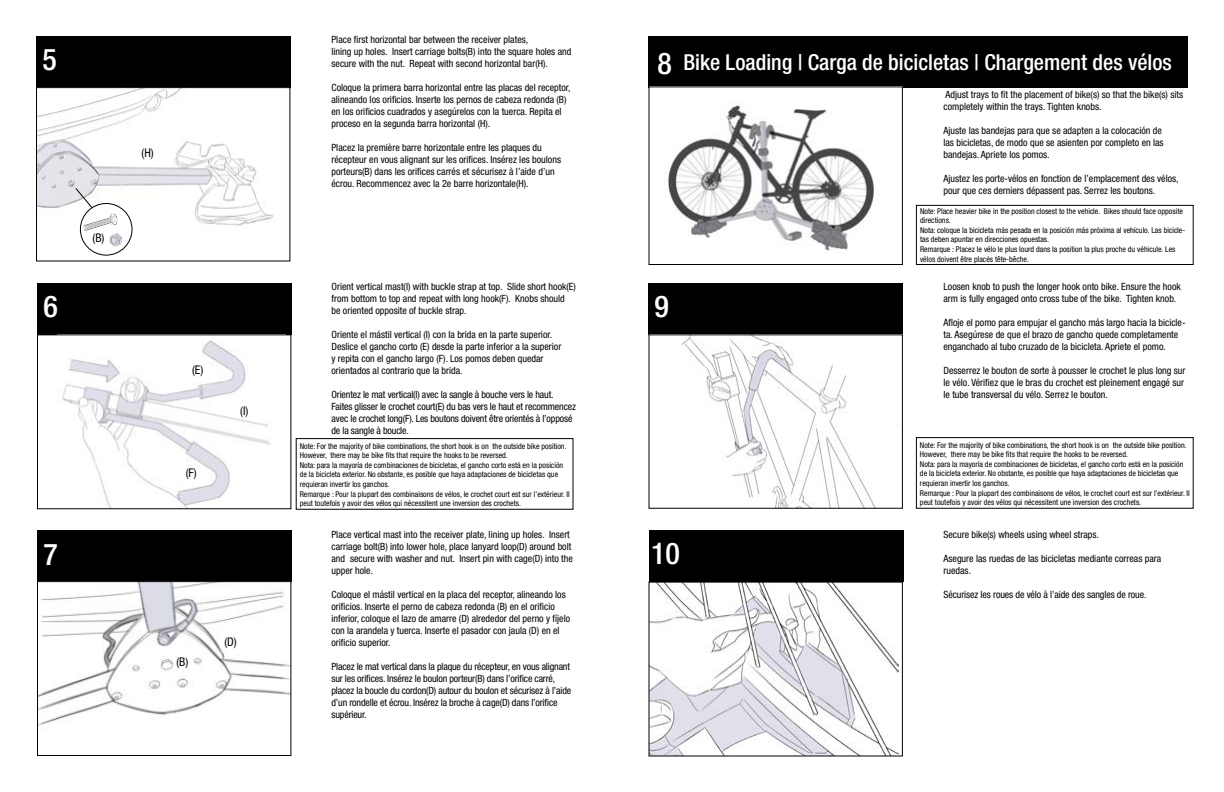
<style>
.page{position:relative;width:1224px;height:792px;background:#fff}
.page>*{position:absolute;margin:0;border:0;box-sizing:border-box;transform-origin:0 0}
.t1{font:500 condensed 30px "Helvetica Neue LT Std";color:#fff}
.t2{font:500 condensed 22px "Helvetica Neue LT Std";color:#fff}
.t3{font:condensed 12px "Helvetica Neue LT Std";color:#000}
.t4{font:condensed 10px/12px "Helvetica Neue LT Std";color:#000}
.t5{font:condensed 8px/9.6px "Helvetica Neue LT Std";color:#000}
</style>
<div class="page">
<div style="left:648px;top:36px;width:540px;height:52px;background:#000"></div>
<div style="left:36px;top:36px;width:254px;height:52px;background:#000"></div>
<div style="left:37px;top:283px;width:254px;height:52px;background:#000"></div>
<div style="left:37px;top:530px;width:254px;height:52px;background:#000"></div>
<img style="left:38px;top:89px;width:236px;height:166px">
<div style="left:36px;top:87px;width:254px;height:175px;border:1px solid #000"></div>
<img style="left:62px;top:340px;width:208px;height:167px">
<img style="left:39px;top:583px;width:250px;height:143px">
<div style="left:37px;top:581px;width:254px;height:175px;border:1px solid #000"></div>
<img style="left:668px;top:105px;width:206px;height:147px">
<div style="left:648px;top:86px;width:255px;height:179px;border:1px solid #000"></div>
<div style="left:648px;top:283px;width:254px;height:52px;background:#000"></div>
<div style="left:649px;top:530px;width:254px;height:52px;background:#000"></div>
<img style="left:681px;top:336px;width:195px;height:171px">
<img style="left:650px;top:584px;width:249px;height:170px">
<img style="left:96px;top:231px;width:40px;height:16px">
<img style="left:80px;top:212px;width:40px;height:21px">
<div style="left:80px;top:203px;width:53px;height:53px;border:1px solid #000;border-radius:50%"></div>
<svg style="left:74px;top:187px;width:20px;height:22px"></svg>
<div style="left:296px;top:438px;width:278px;height:72px;border:1px solid #000"></div>
<div style="left:916px;top:205px;width:278px;height:60px;border:1px solid #000"></div>
<div style="left:916px;top:437px;width:278px;height:72px;border:1px solid #000"></div>
<h1 class="t1" style="left:43px;top:41px;width:16px">5</h1>
<p class="t3" style="left:142px;top:146px;width:14px">(H)</p>
<p class="t4" style="left:332px;top:33px;width:241px">Place first horizontal bar between the receiver plates,<br>lining up holes. Insert carriage bolts(B) into the square holes and secure with the nut. Repeat with second horizontal bar(H).</p>
<p class="t4" style="left:332px;top:81px;width:241px">Coloque la primera barra horizontal entre las placas del receptor, alineando los orificios. Inserte los pernos de cabeza redonda (B) en los orificios cuadrados y asegúrelos con la tuerca. Repita el proceso en la segunda barra horizontal (H).</p>
<p class="t4" style="left:332px;top:141px;width:231px">Placez la première barre horizontale entre les plaques du récepteur en vous alignant sur les orifices. Insérez les boulons porteurs(B) dans les orifices carrés et sécurisez à l’aide d’un écrou. Recommencez avec la 2e barre horizontale(H).</p>
<h1 class="t1" style="left:658px;top:45px;width:16px">8</h1>
<h2 class="t2" style="left:683px;top:49px;width:490px">Bike Loading | Carga de bicicletas | Chargement des vélos</h2>
<p class="t4" style="left:944px;top:88px;width:241px">Adjust trays to fit the placement of bike(s) so that the bike(s) sits completely within the trays. Tighten knobs.</p>
<p class="t4" style="left:944px;top:124px;width:222px">Ajuste las bandejas para que se adapten a la colocación de las bicicletas, de modo que se asienten por completo en las bandejas. Apriete los pomos.</p>
<p class="t4" style="left:944px;top:172px;width:237px">Ajustez les porte-vélos en fonction de l’emplacement des vélos, pour que ces derniers dépassent pas. Serrez les boutons.</p>
<p class="t3" style="left:93px;top:231px;width:14px">(B)</p>
<p class="t5" style="left:920px;top:206px;width:267px">Note: Place heavier bike in the position closest to the vehicle. Bikes should face opposite directions.<br>Nota: coloque la bicicleta más pesada en la posición más próxima al vehículo. Las bicicle&shy;tas deben apuntar en direcciones opuestas.<br>Remarque : Placez le vélo le plus lourd dans la position la plus proche du véhicule. Les vélos doivent être placés tête-bêche.</p>
<h1 class="t1" style="left:44px;top:289px;width:16px">6</h1>
<p class="t3" style="left:192px;top:363px;width:13px">(E)</p>
<p class="t3" style="left:240px;top:404px;width:10px">(I)</p>
<p class="t4" style="left:332px;top:281px;width:246px">Orient vertical mast(I) with buckle strap at top. Slide short hook(E) from bottom to top and repeat with long hook(F). Knobs should be oriented opposite of buckle strap.</p>
<p class="t4" style="left:332px;top:329px;width:231px">Oriente el mástil vertical (I) con la brida en la parte superior.<br>Deslice el gancho corto (E) desde la parte inferior a la superior y repita con el gancho largo (F). Los pomos deben quedar orientados al contrario que la brida.</p>
<p class="t4" style="left:332px;top:389px;width:246px">Orientez le mat vertical(I) avec la sangle à bouche vers le haut.<br>Faites glisser le crochet court(E) du bas vers le haut et recommencez avec le crochet long(F). Les boutons doivent être orientés à l’opposé de la sangle à boucle.</p>
<h1 class="t1" style="left:655px;top:289px;width:16px">9</h1>
<p class="t4" style="left:944px;top:280px;width:239px">Loosen knob to push the longer hook onto bike. Ensure the hook arm is fully engaged onto cross tube of the bike. Tighten knob.</p>
<p class="t4" style="left:944px;top:316px;width:244px">Afloje el pomo para empujar el gancho más largo hacia la bicicle&shy;ta. Asegúrese de que el brazo de gancho quede completamente enganchado al tubo cruzado de la bicicleta. Apriete el pomo.</p>
<p class="t4" style="left:944px;top:364px;width:244px">Desserrez le bouton de sorte à pousser le crochet le plus long sur le vélo. Vérifiez que le bras du crochet est pleinement engagé sur le tube transversal du vélo. Serrez le bouton.</p>
<p class="t3" style="left:186px;top:466px;width:13px">(F)</p>
<p class="t5" style="left:300px;top:441px;width:271px">Note: For the majority of bike combinations, the short hook is on the outside bike position.<br>However, there may be bike fits that require the hooks to be reversed.<br>Nota: para la mayoría de combinaciones de bicicletas, el gancho corto está en la posición de la bicicleta exterior. No obstante, es posible que haya adaptaciones de bicicletas que requieran invertir los ganchos.<br>Remarque : Pour la plupart des combinaisons de vélos, le crochet court est sur l’extérieur. Il peut toutefois y avoir des vélos qui nécessitent une inversion des crochets.</p>
<p class="t5" style="left:920px;top:440px;width:271px">Note: For the majority of bike combinations, the short hook is on the outside bike position.<br>However, there may be bike fits that require the hooks to be reversed.<br>Nota: para la mayoría de combinaciones de bicicletas, el gancho corto está en la posición de la bicicleta exterior. No obstante, es posible que haya adaptaciones de bicicletas que requieran invertir los ganchos.<br>Remarque : Pour la plupart des combinaisons de vélos, le crochet court est sur l’extérieur. Il peut toutefois y avoir des vélos qui nécessitent une inversion des crochets.</p>
<h1 class="t1" style="left:44px;top:536px;width:16px">7</h1>
<p class="t3" style="left:176px;top:655px;width:14px">(B)</p>
<p class="t3" style="left:224px;top:635px;width:14px">(D)</p>
<p class="t4" style="left:332px;top:528px;width:243px">Place vertical mast into the receiver plate, lining up holes. Insert carriage bolt(B) into lower hole, place lanyard loop(D) around bolt and secure with washer and nut. Insert pin with cage(D) into the upper hole.</p>
<p class="t4" style="left:332px;top:588px;width:240px">Coloque el mástil vertical en la placa del receptor, alineando los orificios. Inserte el perno de cabeza redonda (B) en el orificio inferior, coloque el lazo de amarre (D) alrededor del perno y fíjelo con la arandela y tuerca. Inserte el pasador con jaula (D) en el orificio superior.</p>
<p class="t4" style="left:332px;top:660px;width:241px">Placez le mat vertical dans la plaque du récepteur, en vous alignant sur les orifices. Insérez le boulon porteur(B) dans l’orifice carré, placez la boucle du cordon(D) autour du boulon et sécurisez à l’aide d’un rondelle et écrou. Insérez la broche à cage(D) dans l’orifice supérieur.</p>
<h1 class="t1" style="left:651px;top:536px;width:30px">10</h1>
<p class="t4" style="left:944px;top:528px;width:157px">Secure bike(s) wheels using wheel straps.</p>
<p class="t4" style="left:944px;top:552px;width:219px">Asegure las ruedas de las bicicletas mediante correas para ruedas.</p>
<p class="t4" style="left:944px;top:588px;width:205px">Sécurisez les roues de vélo à l’aide des sangles de roue.</p>
</div>
